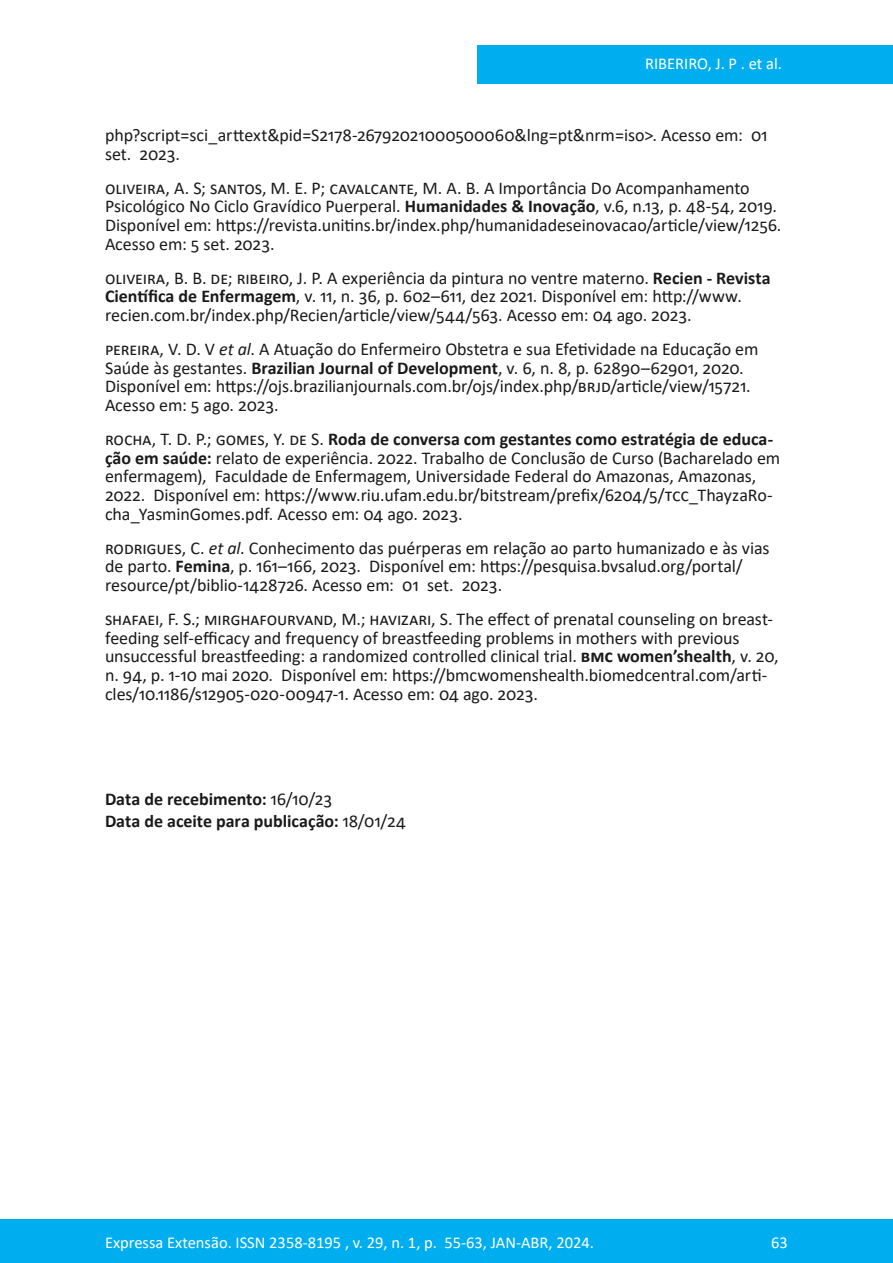
<style>
.page{position:relative;width:893px;height:1263px;background:#fff}
.page>*{position:absolute;margin:0;border:0;box-sizing:border-box;transform-origin:0 0}
.Principal_-_Referênc{font:18px/18.8px "Calibri";letter-spacing:-.005em;color:#1a1a1a}
.Principal_-_Data_Fim{font:700 18px "Calibri";color:#1a1a1a}
.t1{font:16.5px "Calibri";color:#fff}
.s1{font-weight:700}
.s2{font-style:italic}
.s3{font-weight:400}
</style>
<div class="page">
<div style="left:477px;top:45px;width:416px;height:39px;background:#00aeef"></div>
<div style="left:0;top:1219px;width:893px;height:44px;background:#00aeef"></div>
<p class="t1" style="left:645px;top:52px;width:138px">RIBERIRO, J. P . et al.</p>
<p class="Principal_-_Referênc" style="left:105px;top:125px;width:664px">php?script=sci_arttext&amp;pid=S2178-26792021000500060&amp;lng=pt&amp;nrm=iso&gt;. Acesso em: 01 set. 2023.</p>
<p class="Principal_-_Referênc" style="left:105px;top:178px;width:678px">OLIVEIRA, A. S; SANTOS, M. E. P; CAVALCANTE, M. A. B. A Importância Do Acompanhamento Psicológico No Ciclo Gravídico Puerperal. <span class="s1">Humanidades &amp; Inovação</span>, v.6, n.13, p. 48-54, 2019.<br>Disponível em: https://revista.unitins.br/index.php/humanidadeseinovacao/article/view/1256.<br>Acesso em: 5 set. 2023.</p>
<p class="Principal_-_Referênc" style="left:105px;top:268px;width:667px">OLIVEIRA, B. B. DE; RIBEIRO, J. P. A experiência da pintura no ventre materno. <span class="s1">Recien - Revista<br>Científica de Enfermagem</span>, v. 11, n. 36, p. 602–611, dez 2021. Disponível em: http://www. recien.com.br/index.php/Recien/article/view/544/563. Acesso em: 04 ago. 2023.</p>
<p class="Principal_-_Referênc" style="left:105px;top:339px;width:655px">PEREIRA, V. D. V <span class="s2">et al</span>. A Atuação do Enfermeiro Obstetra e sua Efetividade na Educação em Saúde às gestantes. <span class="s1">Brazilian Journal of Development</span>, v. 6, n. 8, p. 62890–62901, 2020.<br>Disponível em: https://ojs.brazilianjournals.com.br/ojs/index.php/BRJD/article/view/15721.<br>Acesso em: 5 ago. 2023.</p>
<p class="Principal_-_Referênc" style="left:105px;top:429px;width:677px">ROCHA, T. D. P.; GOMES, Y. DE S. <span class="s1">Roda de conversa com gestantes como estratégia de educa&shy;ção em saúde:</span> relato de experiência. 2022. Trabalho de Conclusão de Curso (Bacharelado em enfermagem), Faculdade de Enfermagem, Universidade Federal do Amazonas, Amazonas, 2022. Disponível em: https://www.riu.ufam.edu.br/bitstream/prefix/6204/5/TCC_ThayzaRo&shy;cha_YasminGomes.pdf. Acesso em: 04 ago. 2023.</p>
<p class="Principal_-_Referênc" style="left:105px;top:538px;width:666px">RODRIGUES, C. <span class="s2">et al</span>. Conhecimento das puérperas em relação ao parto humanizado e às vias de parto. <span class="s1">Femina</span>, p. 161–166, 2023. Disponível em: https://pesquisa.bvsalud.org/portal/ resource/pt/biblio-1428726. Acesso em: 01 set. 2023.</p>
<p class="Principal_-_Referênc" style="left:105px;top:609px;width:675px">SHAFAEI, F. S.; MIRGHAFOURVAND, M.; HAVIZARI, S. The effect of prenatal counseling on breast&shy;feeding self-efficacy and frequency of breastfeeding problems in mothers with previous unsuccessful breastfeeding: a randomized controlled clinical trial. <span class="s1">BMC women’shealth</span>, v. 20, n. 94, p. 1-10 mai 2020. Disponível em: https://bmcwomenshealth.biomedcentral.com/arti&shy;cles/10.1186/s12905-020-00947-1. Acesso em: 04 ago. 2023.</p>
<p class="Principal_-_Data_Fim" style="left:105px;top:786px;width:229px">Data de recebimento: <span class="s3">16/10/23</span></p>
<p class="Principal_-_Data_Fim" style="left:105px;top:809px;width:302px">Data de aceite para publicação: <span class="s3">18/01/24</span></p>
<p class="t1" style="left:105px;top:1230px;width:491px">Expressa Extensão. ISSN 2358-8195 , v. 29, n. 1, p. 55-63, JAN-ABR, 2024.</p>
<p class="t1" style="left:771px;top:1230px;width:18px">63</p>
</div>
